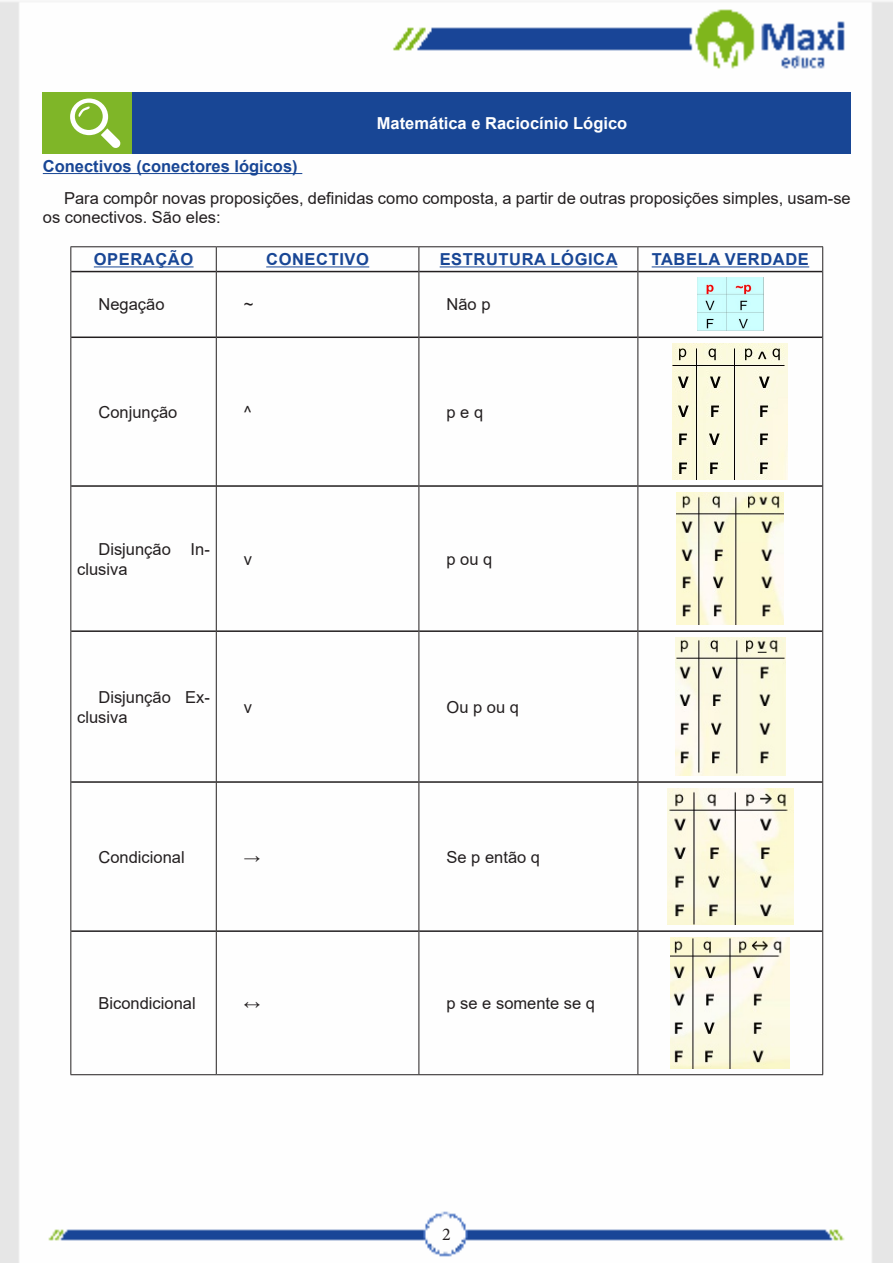
<style>
.page{position:relative;width:893px;height:1263px;background:#fff}
.page>*{position:absolute;margin:0;border:0;box-sizing:border-box;transform-origin:0 0}
.t1{font:18px "Minion Pro";color:#231f20}
.APOSTILA{font:16.5px/19.8px "Arial";color:#231f20}
.TITULO_DE_LEI{font:700 16.5px "Arial";letter-spacing:.035em;color:#184695}
.TITULO_DE_LEI-2{font:700 16.5px "Arial";color:#184695}
.Titulo{font:700 16.5px "Arial";color:#fff}
</style>
<div class="page">
<img style="left:0;top:1px;width:893px;height:1262px">
<hr style="left:43px;top:173px;width:259px;height:1px;background:#184695">
<div style="left:43px;top:92px;width:89px;height:62px;background:#7fb628"></div>
<div style="left:132px;top:92px;width:719px;height:62px;background:#184695"></div>
<svg style="left:70px;top:98px;width:51px;height:50px"></svg>
<hr style="left:71px;top:271px;width:145px;height:1px;background:#231f20">
<hr style="left:217px;top:271px;width:201px;height:1px;background:#231f20">
<hr style="left:419px;top:271px;width:218px;height:1px;background:#231f20">
<hr style="left:638px;top:271px;width:184px;height:1px;background:#231f20">
<hr style="left:71px;top:336px;width:145px;height:2px;background:#231f20">
<hr style="left:217px;top:336px;width:201px;height:2px;background:#231f20">
<hr style="left:419px;top:336px;width:218px;height:2px;background:#231f20">
<hr style="left:638px;top:336px;width:184px;height:2px;background:#231f20">
<hr style="left:71px;top:485px;width:145px;height:2px;background:#231f20">
<hr style="left:217px;top:485px;width:201px;height:2px;background:#231f20">
<hr style="left:419px;top:485px;width:218px;height:2px;background:#231f20">
<hr style="left:638px;top:485px;width:184px;height:2px;background:#231f20">
<hr style="left:71px;top:630px;width:145px;height:2px;background:#231f20">
<hr style="left:217px;top:630px;width:201px;height:2px;background:#231f20">
<hr style="left:419px;top:630px;width:218px;height:2px;background:#231f20">
<hr style="left:638px;top:630px;width:184px;height:2px;background:#231f20">
<hr style="left:71px;top:781px;width:145px;height:2px;background:#231f20">
<hr style="left:217px;top:781px;width:201px;height:2px;background:#231f20">
<hr style="left:419px;top:781px;width:218px;height:2px;background:#231f20">
<hr style="left:638px;top:781px;width:184px;height:2px;background:#231f20">
<hr style="left:71px;top:930px;width:145px;height:2px;background:#231f20">
<hr style="left:217px;top:930px;width:201px;height:2px;background:#231f20">
<hr style="left:419px;top:930px;width:218px;height:2px;background:#231f20">
<hr style="left:638px;top:930px;width:184px;height:2px;background:#231f20">
<hr style="left:70px;top:246px;width:146px;height:1px;background:#231f20">
<svg style="left:70px;top:247px;width:1px;height:25px"></svg>
<hr style="left:216px;top:246px;width:203px;height:1px;background:#231f20">
<svg style="left:216px;top:247px;width:1px;height:25px"></svg>
<hr style="left:419px;top:246px;width:219px;height:1px;background:#231f20">
<svg style="left:418px;top:247px;width:1px;height:25px"></svg>
<hr style="left:638px;top:246px;width:185px;height:1px;background:#231f20">
<svg style="left:637px;top:247px;width:1px;height:25px"></svg>
<svg style="left:822px;top:247px;width:1px;height:25px"></svg>
<hr style="left:70px;top:272px;width:1px;height:65px;background:#231f20">
<hr style="left:216px;top:272px;width:1px;height:65px;background:#231f20">
<hr style="left:418px;top:272px;width:1px;height:65px;background:#231f20">
<hr style="left:637px;top:272px;width:1px;height:65px;background:#231f20">
<hr style="left:822px;top:272px;width:1px;height:65px;background:#231f20">
<hr style="left:70px;top:337px;width:1px;height:149px;background:#231f20">
<hr style="left:216px;top:337px;width:1px;height:149px;background:#231f20">
<hr style="left:418px;top:337px;width:1px;height:149px;background:#231f20">
<hr style="left:637px;top:337px;width:1px;height:149px;background:#231f20">
<hr style="left:822px;top:337px;width:1px;height:149px;background:#231f20">
<hr style="left:70px;top:486px;width:1px;height:145px;background:#231f20">
<hr style="left:216px;top:486px;width:1px;height:145px;background:#231f20">
<hr style="left:418px;top:486px;width:1px;height:145px;background:#231f20">
<hr style="left:637px;top:486px;width:1px;height:145px;background:#231f20">
<hr style="left:822px;top:486px;width:1px;height:145px;background:#231f20">
<hr style="left:70px;top:631px;width:1px;height:151px;background:#231f20">
<hr style="left:216px;top:631px;width:1px;height:151px;background:#231f20">
<hr style="left:418px;top:631px;width:1px;height:151px;background:#231f20">
<hr style="left:637px;top:631px;width:1px;height:151px;background:#231f20">
<hr style="left:822px;top:631px;width:1px;height:151px;background:#231f20">
<hr style="left:70px;top:782px;width:1px;height:149px;background:#231f20">
<hr style="left:216px;top:782px;width:1px;height:149px;background:#231f20">
<hr style="left:418px;top:782px;width:1px;height:149px;background:#231f20">
<hr style="left:637px;top:782px;width:1px;height:149px;background:#231f20">
<hr style="left:822px;top:782px;width:1px;height:149px;background:#231f20">
<hr style="left:70px;top:931px;width:1px;height:143px;background:#231f20">
<hr style="left:216px;top:931px;width:1px;height:143px;background:#231f20">
<hr style="left:418px;top:931px;width:1px;height:143px;background:#231f20">
<hr style="left:637px;top:931px;width:1px;height:143px;background:#231f20">
<hr style="left:822px;top:931px;width:1px;height:143px;background:#231f20">
<hr style="left:70px;top:1074px;width:146px;height:1px;background:#231f20">
<hr style="left:216px;top:1074px;width:203px;height:1px;background:#231f20">
<hr style="left:419px;top:1074px;width:219px;height:1px;background:#231f20">
<hr style="left:638px;top:1074px;width:185px;height:1px;background:#231f20">
<hr style="left:94px;top:267px;width:100px;height:1px;background:#184695">
<hr style="left:266px;top:267px;width:103px;height:1px;background:#184695">
<hr style="left:440px;top:267px;width:177px;height:1px;background:#184695">
<hr style="left:652px;top:267px;width:157px;height:1px;background:#184695">
<img style="left:697px;top:278px;width:66px;height:53px">
<img style="left:673px;top:344px;width:115px;height:136px">
<img style="left:677px;top:492px;width:107px;height:133px">
<img style="left:675px;top:637px;width:111px;height:139px">
<img style="left:667px;top:788px;width:127px;height:137px">
<img style="left:671px;top:937px;width:119px;height:131px">
<p class="Titulo" style="left:377px;top:112px;width:252px">Matemática e Raciocínio Lógico</p>
<p class="TITULO_DE_LEI-2" style="left:43px;top:154px;width:256px">Conectivos (conectores lógicos)</p>
<p class="APOSTILA" style="left:43px;top:188px;width:809px;text-indent:21px">Para compôr novas proposições, definidas como composta, a partir de outras proposições simples, usam-se os conectivos. São eles:</p>
<p class="TITULO_DE_LEI" style="left:94px;top:248px;width:101px">OPERAÇÃO</p>
<p class="TITULO_DE_LEI" style="left:266px;top:248px;width:104px">CONECTIVO</p>
<p class="TITULO_DE_LEI" style="left:440px;top:248px;width:179px">ESTRUTURA LÓGICA</p>
<p class="TITULO_DE_LEI" style="left:652px;top:248px;width:159px">TABELA VERDADE</p>
<p class="APOSTILA" style="left:98px;top:295px;width:68px">Negação</p>
<p class="APOSTILA" style="left:244px;top:295px;width:11px">~</p>
<p class="APOSTILA" style="left:447px;top:295px;width:46px">Não p</p>
<p class="APOSTILA" style="left:98px;top:402px;width:80px">Conjunção</p>
<p class="APOSTILA" style="left:244px;top:402px;width:9px">^</p>
<p class="APOSTILA" style="left:447px;top:402px;width:38px">p e q</p>
<p class="APOSTILA" style="left:77px;top:539px;width:134px;text-indent:21px">Disjunção In&shy;clusiva</p>
<p class="APOSTILA" style="left:244px;top:549px;width:10px">v</p>
<p class="APOSTILA" style="left:447px;top:549px;width:47px">p ou q</p>
<p class="APOSTILA" style="left:77px;top:687px;width:134px;text-indent:21px">Disjunção Ex&shy;clusiva</p>
<p class="APOSTILA" style="left:244px;top:697px;width:10px">v</p>
<p class="APOSTILA" style="left:447px;top:697px;width:74px">Ou p ou q</p>
<p class="APOSTILA" style="left:98px;top:847px;width:88px">Condicional</p>
<p class="APOSTILA" style="left:244px;top:847px;width:18px">→</p>
<p class="APOSTILA" style="left:447px;top:847px;width:95px">Se p então q</p>
<p class="APOSTILA" style="left:98px;top:993px;width:99px">Bicondicional</p>
<p class="APOSTILA" style="left:244px;top:993px;width:18px">↔</p>
<p class="APOSTILA" style="left:447px;top:993px;width:150px">p se e somente se q</p>
<p class="t1" style="left:442px;top:1222px;width:10px">2</p>
</div>
